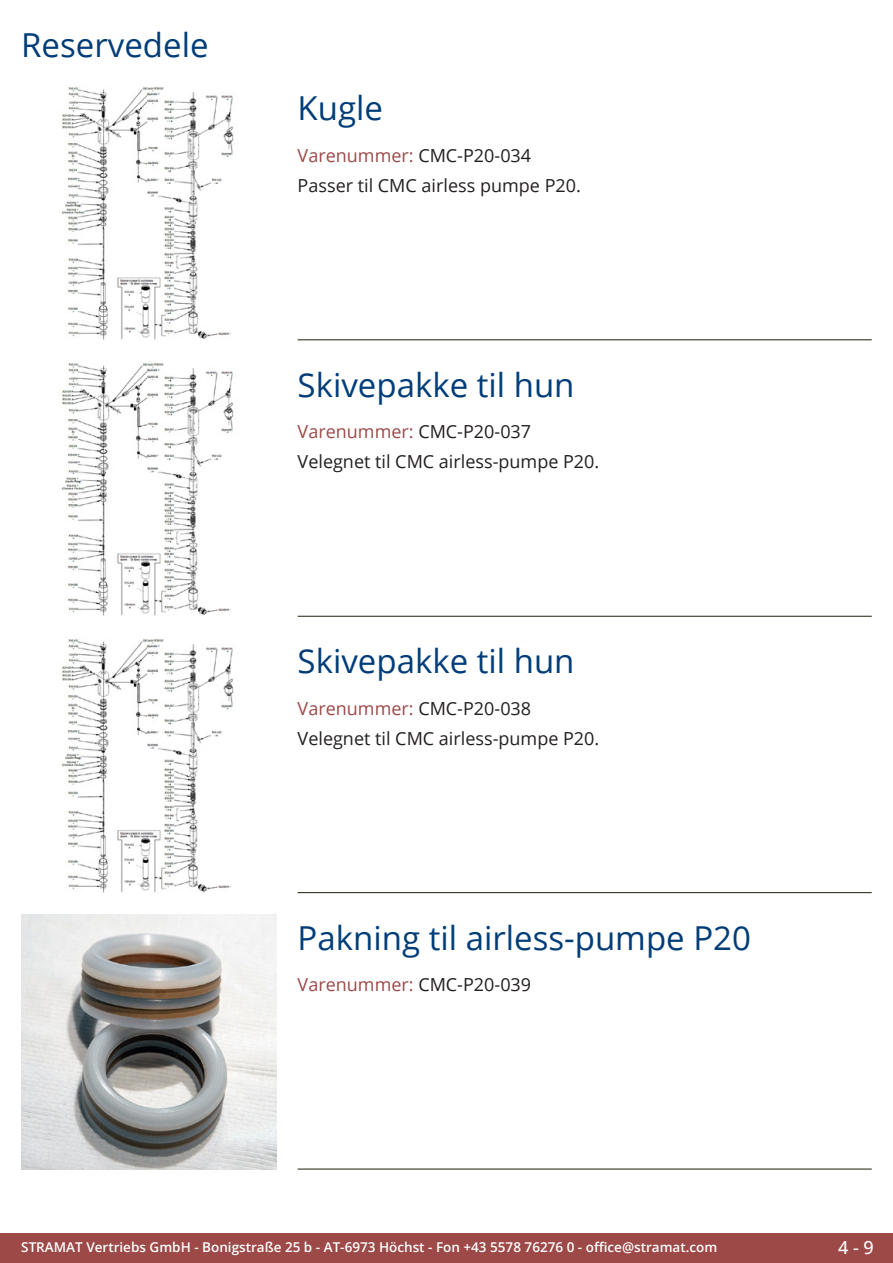
<style>
.page{position:relative;width:893px;height:1263px;background:#fff}
.page>*{position:absolute;margin:0;border:0;box-sizing:border-box;transform-origin:0 0}
.Produkttitel{font:33px "Open Sans";color:#003d78}
.RastTitel{font:33px "Open Sans";color:#003d78}
.Beschreibung_Text{font:18px "Open Sans";color:#231f20}
.TechDaten_Überschrif{font:18px "Open Sans";color:#9c4948}
.t1{font:500 18px "Open Sans";color:#fff}
.t2{font:600 13.5px "Open Sans";color:#fff}
.s1{color:#231f20}
</style>
<div class="page">
<div style="left:0;top:1233px;width:893px;height:30px;background:#9c4948"></div>
<hr style="left:298px;top:340px;width:574px;height:1px;background:#201d08">
<hr style="left:298px;top:616px;width:574px;height:1px;background:#201d08">
<hr style="left:298px;top:892px;width:574px;height:1px;background:#201d08">
<hr style="left:298px;top:1169px;width:574px;height:1px;background:#201d08">
<img style="left:61px;top:87px;width:173px;height:253px">
<img style="left:61px;top:363px;width:173px;height:253px">
<img style="left:61px;top:639px;width:173px;height:254px">
<img style="left:21px;top:914px;width:255px;height:255px">
<p class="RastTitel" style="left:21px;top:22px;width:189px">Reservedele</p>
<p class="Produkttitel" style="left:298px;top:86px;width:87px">Kugle</p>
<p class="TechDaten_Überschrif" style="left:298px;top:143px;width:235px">Varenummer: <span class="s1">CMC-P20-034</span></p>
<p class="Beschreibung_Text" style="left:298px;top:173px;width:285px">Passer til CMC airless pumpe P20.</p>
<p class="Produkttitel" style="left:298px;top:362px;width:278px">Skivepakke til hun</p>
<p class="TechDaten_Überschrif" style="left:298px;top:420px;width:235px">Varenummer: <span class="s1">CMC-P20-037</span></p>
<p class="Beschreibung_Text" style="left:298px;top:449px;width:303px">Velegnet til CMC airless-pumpe P20.</p>
<p class="Produkttitel" style="left:298px;top:638px;width:278px">Skivepakke til hun</p>
<p class="TechDaten_Überschrif" style="left:298px;top:696px;width:235px">Varenummer: <span class="s1">CMC-P20-038</span></p>
<p class="Beschreibung_Text" style="left:298px;top:726px;width:303px">Velegnet til CMC airless-pumpe P20.</p>
<p class="Produkttitel" style="left:298px;top:915px;width:455px">Pakning til airless-pumpe P20</p>
<p class="TechDaten_Überschrif" style="left:298px;top:972px;width:235px">Varenummer: <span class="s1">CMC-P20-039</span></p>
<p class="t2" style="left:21px;top:1238px;width:698px">STRAMAT Vertriebs GmbH - Bonigstraße 25 b - AT-6973 Höchst - Fon +43 5578 76276 0 - office@stramat.com</p>
<p class="t1" style="left:838px;top:1234px;width:37px">4 - 9</p>
</div>
